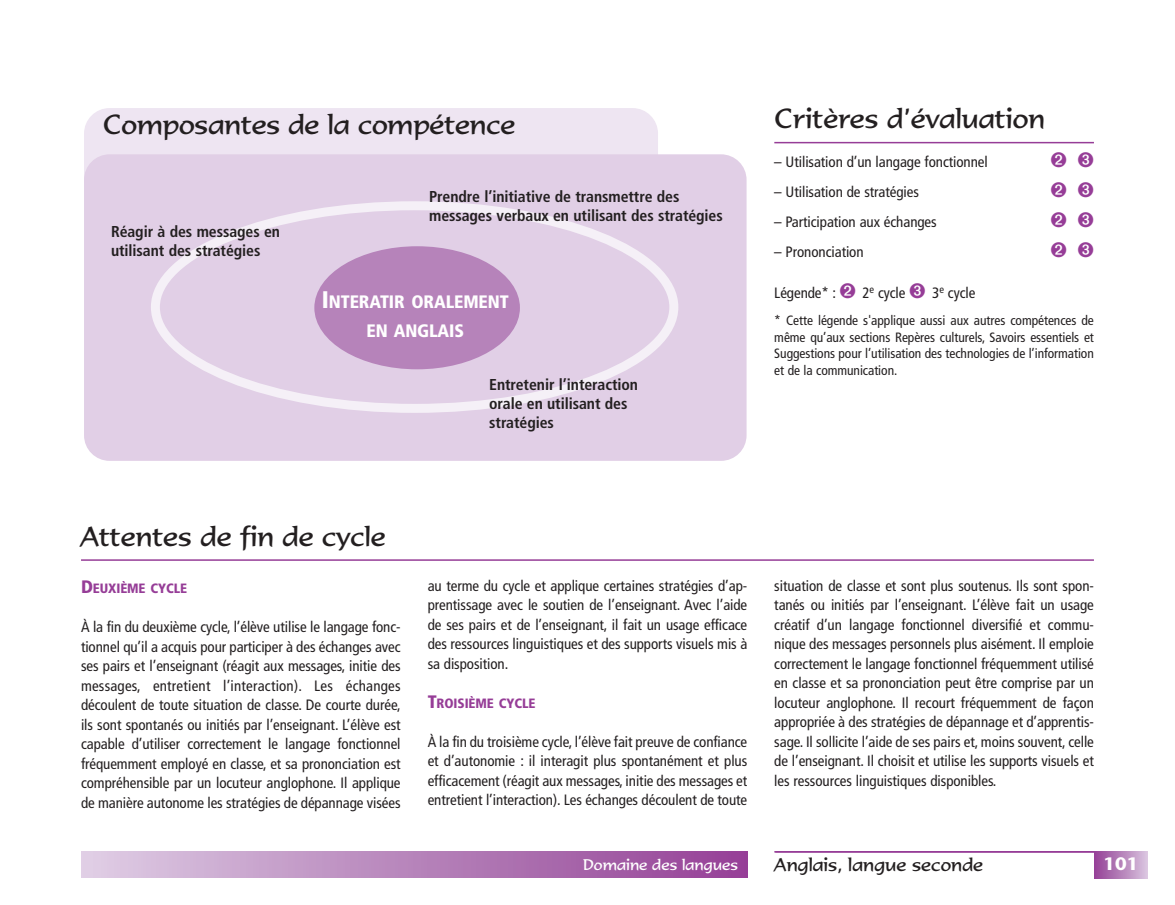
<style>
.page{position:relative;width:1175px;height:905px;background:#fff}
.page>*{position:absolute;margin:0;border:0;box-sizing:border-box;transform-origin:0 0}
.t1{font:27px "Formal 436 BT";color:#231f20}
.t2{font:900 condensed 18px/28.8px "Frutiger";letter-spacing:-.005em;color:#fff;text-align:center}
.t3{font:18px "Formal 436 BT";color:#231f20}
.t4{font:700 18px "Bell Stone Sans";color:#fff}
.t5{font:700 condensed 15.75px/18.9px "Frutiger";letter-spacing:-.005em;color:#231f20}
.t6{font:condensed 15px/19.5px "Frutiger";letter-spacing:-.005em;color:#231f20;text-align:justify}
.t7{font:15px "Formal 436 BT";color:#fff}
.t8{font:condensed 13.5px/16.5px "Frutiger";letter-spacing:-.005em;color:#231f20;text-align:justify}
.t9{font:900 condensed 13.5px "Frutiger";letter-spacing:-.005em;color:#963d97}
.s1{font-size:24px}
.s2{color:#963d97}
.s3{font-size:18px}
</style>
<div class="page">
<div style="left:81px;top:851px;width:666px;height:26px;background:linear-gradient(to right,#ddcce3,#933f95)"></div>
<hr style="left:774px;top:851px;width:321px;height:1px;background:#963d97">
<div style="left:1094px;top:851px;width:53px;height:27px;background:linear-gradient(to right,#944095,#d7c2dd)"></div>
<hr style="left:81px;top:559px;width:1013px;height:2px;background:#963d97">
<hr style="left:774px;top:142px;width:320px;height:1px;background:#963d97">
<div style="left:84px;top:108px;width:574px;height:96px;background:#eee5f2;border-radius:26px"></div>
<div style="left:84px;top:154px;width:662px;height:307px;background:#e1cfe6;border-radius:26px"></div>
<svg style="left:151px;top:201px;width:527px;height:212px"></svg>
<div style="left:314px;top:246px;width:206px;height:123px;background:#b683ba;border-radius:50%"></div>
<h1 class="t1" style="left:103px;top:113px;width:414px">Composantes de la compétence</h1>
<p class="t5" style="left:111px;top:223px;width:170px">Réagir à des messages en utilisant des stratégies</p>
<p class="t5" style="left:429px;top:188px;width:295px">Prendre l’initiative de transmettre des messages verbaux en utilisant des stratégies</p>
<p class="t2" style="left:322px;top:288px;width:188px"><span class="s1">I</span>NTERATIR ORALEMENT<br>EN ANGLAIS</p>
<p class="t5" style="left:489px;top:376px;width:150px">Entretenir l’interaction orale en utilisant des stratégies</p>
<h1 class="t1" style="left:774px;top:108px;width:272px">Critères d’évaluation</h1>
<p class="t6" style="left:774px;top:154px;width:215px">– Utilisation d’un langage fonctionnel</p>
<p class="t6" style="left:774px;top:184px;width:146px">– Utilisation de stratégies</p>
<p class="t6" style="left:774px;top:214px;width:164px">– Participation aux échanges</p>
<p class="t6" style="left:774px;top:244px;width:91px">– Prononciation</p>
<p class="t6" style="left:774px;top:284px;width:202px">Légende* : <span class="s2">➋</span> 2<sup>e</sup> cycle <span class="s2">➌</span> 3<sup>e</sup> cycle</p>
<p class="t8" style="left:774px;top:313px;width:321px">* Cette légende s'applique aussi aux autres compétences de même qu’aux sections Repères culturels, Savoirs essentiels et Suggestions pour l’utilisation des technologies de l’information et de la communication.</p>
<h1 class="t1" style="left:81px;top:525px;width:306px">Attentes de fin de cycle</h1>
<p class="t9" style="left:81px;top:583px;width:108px"><span class="s3">D</span>EUXIÈME CYCLE</p>
<p class="t6" style="left:81px;top:618px;width:321px">À la fin du deuxième cycle, l’élève utilise le langage fonc&shy;tionnel qu’il a acquis pour participer à des échanges avec ses pairs et l’enseignant (réagit aux messages, initie des messages, entretient l’interaction). Les échanges découlent de toute situation de classe. De courte durée, ils sont spontanés ou initiés par l’enseignant. L’élève est capable d’utiliser correctement le langage fonctionnel fréquemment employé en classe, et sa prononciation est compréhensible par un locuteur anglophone. Il applique de manière autonome les stratégies de dépannage visées</p>
<p class="t6" style="left:428px;top:576px;width:321px">au terme du cycle et applique certaines stratégies d’ap&shy;prentissage avec le soutien de l’enseignant. Avec l’aide de ses pairs et de l’enseignant, il fait un usage efficace des ressources linguistiques et des supports visuels mis à sa disposition.</p>
<p class="t9" style="left:428px;top:697px;width:109px"><span class="s3">T</span>ROISIÈME CYCLE</p>
<p class="t6" style="left:428px;top:732px;width:321px">À la fin du troisième cycle, l’élève fait preuve de confiance et d’autonomie : il interagit plus spontanément et plus efficacement (réagit aux messages, initie des messages et entretient l’interaction). Les échanges découlent de toute</p>
<p class="t6" style="left:774px;top:576px;width:321px">situation de classe et sont plus soutenus. Ils sont spon&shy;tanés ou initiés par l’enseignant. L’élève fait un usage créatif d’un langage fonctionnel diversifié et commu&shy;nique des messages personnels plus aisément. Il emploie correctement le langage fonctionnel fréquemment utilisé en classe et sa prononciation peut être comprise par un locuteur anglophone. Il recourt fréquemment de façon appropriée à des stratégies de dépannage et d’apprentis&shy;sage. Il sollicite l’aide de ses pairs et, moins souvent, celle de l’enseignant. Il choisit et utilise les supports visuels et les ressources linguistiques disponibles.</p>
<p class="t7" style="left:583px;top:858px;width:156px">Domaine des langues</p>
<p class="t3" style="left:774px;top:857px;width:210px">Anglais, langue seconde</p>
<p class="t4" style="left:1103px;top:856px;width:37px">101</p>
</div>
